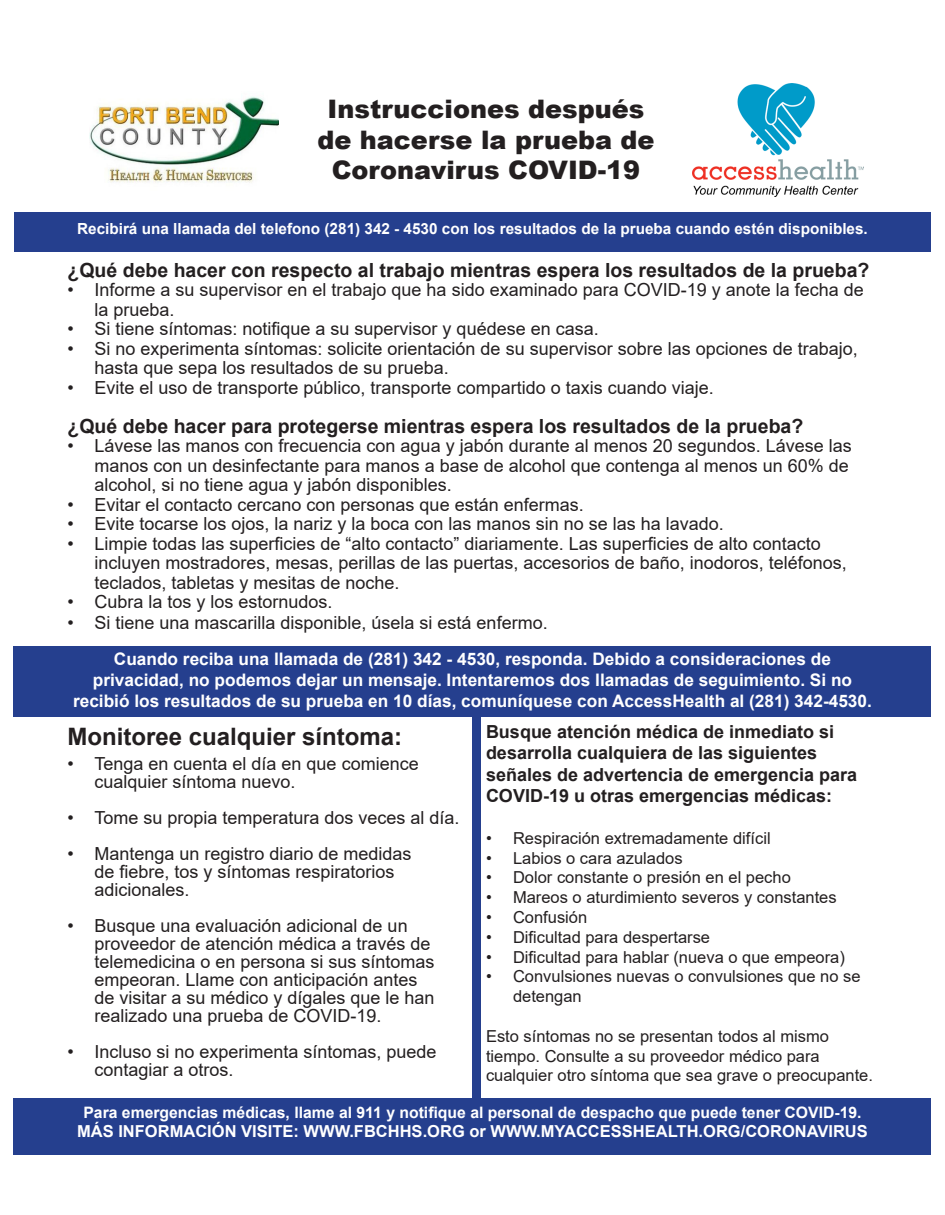
<style>
.page{position:relative;width:945px;height:1215px;background:#fff}
.page>*{position:absolute;margin:0;border:0;box-sizing:border-box;transform-origin:0 0}
.t1{font:900 25.5px/30.6px "Arial";color:#231f20;text-align:center}
.t2{font:700 24px "Arial";color:#231f20}
.t3{font:700 19.5px "Arial";color:#231f20}
.t4{font:18px/18px "Arial";color:#231f20}
.t5{font:700 18px/21.6px "Arial";color:#231f20}
.t6{font:700 17.25px/21px "Arial";color:#fff;text-align:center}
.t7{font:16.5px/19.8px "Arial";color:#231f20}
.t8{font:700 16.5px "Arial";color:#fff}
.t9{font:700 15.75px "Arial";color:#fff}
.t10{font:700 15.3px "Arial";color:#fff}
</style>
<div class="page">
<div style="left:14px;top:1099px;width:918px;height:56px;background:#253f8e"></div>
<div style="left:14px;top:646px;width:918px;height:71px;background:#253f8e"></div>
<div style="left:14px;top:212px;width:917px;height:40px;background:#253f8e"></div>
<img style="left:692px;top:84px;width:171px;height:112px">
<div style="left:472px;top:714px;width:9px;height:395px;background:#253f8e"></div>
<img style="left:89px;top:96px;width:189px;height:87px">
<p class="t1" style="left:317px;top:93px;width:339px">Instrucciones después de hacerse la prueba de<br>Coronavirus COVID-19</p>
<p class="t10" style="left:77px;top:218px;width:792px">Recibirá una llamada del telefono (281) 342 - 4530 con los resultados de la prueba cuando estén disponibles.</p>
<p class="t3" style="left:68px;top:256px;width:803px">¿Qué debe hacer con respecto al trabajo mientras espera los resultados de la prueba?</p>
<p class="t4" style="left:94px;top:280px;width:771px;line-height:19.5px;text-indent:-27px">• Informe a su supervisor en el trabajo que ha sido examinado para COVID-19 y anote la fecha de la prueba.</p>
<p class="t4" style="left:68px;top:320px;width:533px">• Si tiene síntomas: notifique a su supervisor y quédese en casa.</p>
<p class="t4" style="left:94px;top:339px;width:765px;line-height:19.5px;text-indent:-27px">• Si no experimenta síntomas: solicite orientación de su supervisor sobre las opciones de trabajo, hasta que sepa los resultados de su prueba.</p>
<p class="t4" style="left:68px;top:378px;width:648px">• Evite el uso de transporte público, transporte compartido o taxis cuando viaje.</p>
<p class="t3" style="left:68px;top:412px;width:737px">¿Qué debe hacer para protegerse mientras espera los resultados de la prueba?</p>
<p class="t4" style="left:94px;top:436px;width:759px;line-height:19.5px;text-indent:-27px">• Lávese las manos con frecuencia con agua y jabón durante al menos 20 segundos. Lávese las manos con un desinfectante para manos a base de alcohol que contenga al menos un 60% de alcohol, si no tiene agua y jabón disponibles.</p>
<p class="t4" style="left:68px;top:495px;width:518px">• Evitar el contacto cercano con personas que están enfermas.</p>
<p class="t4" style="left:68px;top:515px;width:658px">• Evite tocarse los ojos, la nariz y la boca con las manos sin no se las ha lavado.</p>
<p class="t4" style="left:94px;top:534px;width:754px;line-height:19.5px;text-indent:-27px">• Limpie todas las superficies de “alto contacto” diariamente. Las superficies de alto contacto incluyen mostradores, mesas, perillas de las puertas, accesorios de baño, inodoros, teléfonos, teclados, tabletas y mesitas de noche.</p>
<p class="t4" style="left:68px;top:593px;width:267px">• Cubra la tos y los estornudos.</p>
<p class="t4" style="left:68px;top:614px;width:482px">• Si tiene una mascarilla disponible, úsela si está enfermo.</p>
<p class="t6" style="left:73px;top:648px;width:800px">Cuando reciba una llamada de (281) 342 - 4530, responda. Debido a consideraciones de privacidad, no podemos dejar un mensaje. Intentaremos dos llamadas de seguimiento. Si no recibió los resultados de su prueba en 10 días, comuníquese con AccessHealth al (281) 342-4530.</p>
<p class="t2" style="left:68px;top:720px;width:336px">Monitoree cualquier síntoma:</p>
<p class="t5" style="left:486px;top:721px;width:373px">Busque atención médica de inmediato si desarrolla cualquiera de las siguientes señales de advertencia de emergencia para COVID-19 u otras emergencias médicas:</p>
<p class="t7" style="left:486px;top:828px;width:286px">• Respiración extremadamente difícil</p>
<p class="t7" style="left:486px;top:848px;width:198px">• Labios o cara azulados</p>
<p class="t7" style="left:486px;top:868px;width:306px">• Dolor constante o presión en el pecho</p>
<p class="t7" style="left:486px;top:887px;width:352px">• Mareos o aturdimiento severos y constantes</p>
<p class="t7" style="left:486px;top:907px;width:103px">• Confusión</p>
<p class="t7" style="left:486px;top:927px;width:226px">• Dificultad para despertarse</p>
<p class="t7" style="left:486px;top:947px;width:360px">• Dificultad para hablar (nueva o que empeora)</p>
<p class="t7" style="left:513px;top:967px;width:349px;text-indent:-27px">• Convulsiones nuevas o convulsiones que no se detengan</p>
<p class="t7" style="left:486px;top:1026px;width:389px">Esto síntomas no se presentan todos al mismo tiempo. Consulte a su proveedor médico para cualquier otro síntoma que sea grave o preocupante.</p>
<p class="t9" style="left:83px;top:1101px;width:780px">Para emergencias médicas, llame al 911 y notifique al personal de despacho que puede tener COVID-19.</p>
<p class="t8" style="left:77px;top:1120px;width:792px">MÁS INFORMACIÓN VISITE: WWW.FBCHHS.ORG or WWW.MYACCESSHEALTH.ORG/CORONAVIRUS</p>
<p class="t4" style="left:94px;top:754px;width:326px;text-indent:-27px">• Tenga en cuenta el día en que comience cualquier síntoma nuevo.</p>
<p class="t4" style="left:68px;top:808px;width:394px">• Tome su propia temperatura dos veces al día.</p>
<p class="t4" style="left:94px;top:844px;width:319px;text-indent:-27px">• Mantenga un registro diario de medidas de fiebre, tos y síntomas respiratorios adicionales.</p>
<p class="t4" style="left:94px;top:916px;width:342px;text-indent:-27px">• Busque una evaluación adicional de un proveedor de atención médica a través de telemedicina o en persona si sus síntomas empeoran. Llame con anticipación antes de visitar a su médico y dígales que le han realizado una prueba de COVID-19.</p>
<p class="t4" style="left:94px;top:1042px;width:344px;text-indent:-27px">• Incluso si no experimenta síntomas, puede contagiar a otros.</p>
</div>
